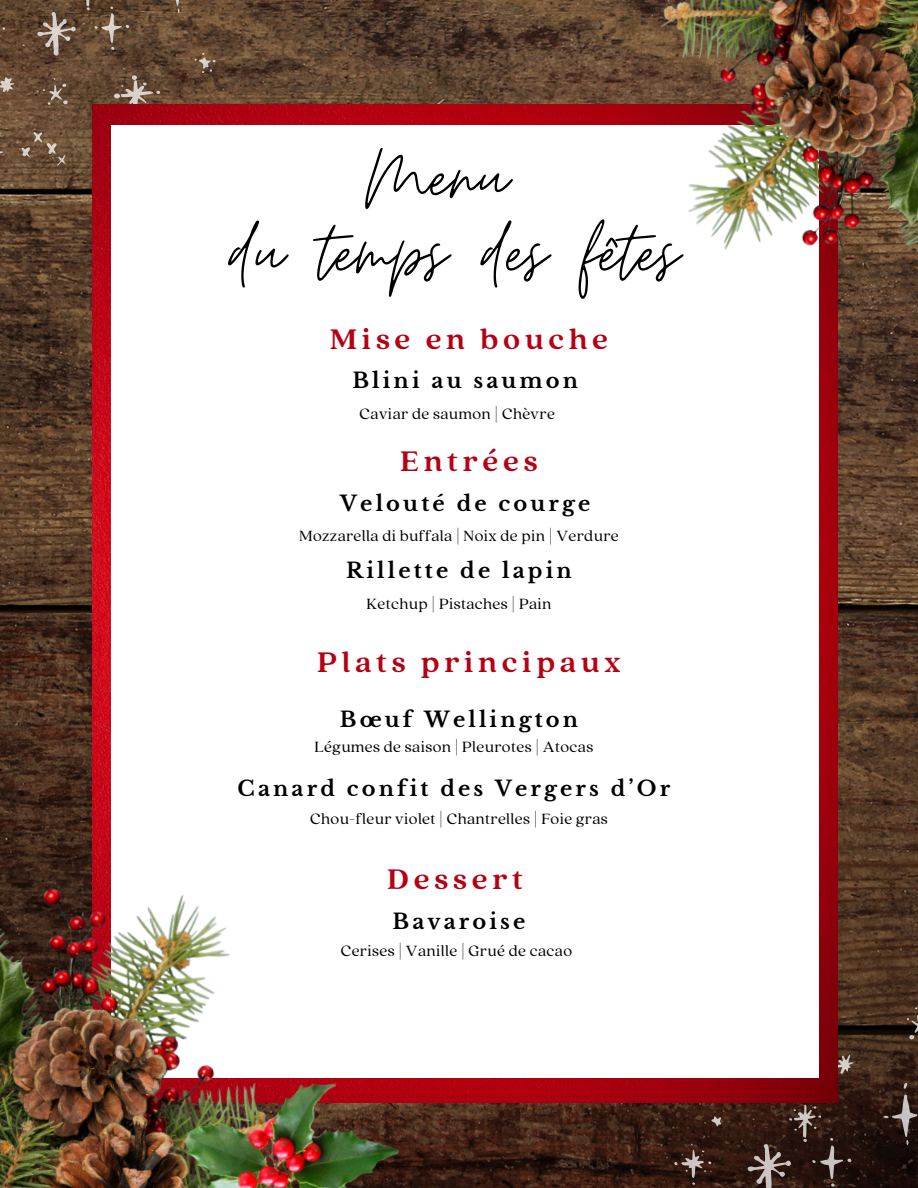
<style>
.page{position:relative;width:918px;height:1188px;background:#fff}
.page>*{position:absolute;margin:0;border:0;box-sizing:border-box;transform-origin:0 0}
.t1{font:90px/75.3px "Moon Time";color:#000;text-align:center}
.t2{font:700 31.5px "Quincy CF";letter-spacing:.15em;color:#b50113}
.t3{font:700 21px "Libre Baskerville";letter-spacing:.15em;color:#000}
.t4{font:16.5px "Quincy CF";letter-spacing:.025em;color:#000}
</style>
<div class="page">
<img style="left:0;top:0;width:918px;height:1188px">
<svg style="left:711px;top:1116px;width:10px;height:10px"></svg>
<svg style="left:883px;top:1083px;width:35px;height:62px;background:#3f2f29"></svg>
<svg style="left:838px;top:1054px;width:15px;height:20px"></svg>
<svg style="left:747px;top:1100px;width:105px;height:88px;background:#3f2a23"></svg>
<svg style="left:907px;top:1015px;width:11px;height:25px"></svg>
<svg style="left:674px;top:1143px;width:37px;height:42px;background:#463028"></svg>
<svg style="left:165px;top:0;width:23px;height:13px"></svg>
<svg style="left:114px;top:75px;width:46px;height:30px"></svg>
<svg style="left:0;top:135px;width:3px;height:41px"></svg>
<svg style="left:0;top:77px;width:14px;height:15px"></svg>
<svg style="left:21px;top:132px;width:45px;height:34px;background:#796049"></svg>
<svg style="left:37px;top:0;width:92px;height:56px;background:#6d5642"></svg>
<svg style="left:43px;top:78px;width:25px;height:27px"></svg>
<svg style="left:195px;top:53px;width:21px;height:20px"></svg>
<svg style="left:0;top:27px;width:5px;height:10px"></svg>
<img style="left:93px;top:105px;width:745px;height:997px">
<div style="left:112px;top:125px;width:707px;height:953px;background:#fff"></div>
<img style="left:637px;top:0;width:281px;height:265px">
<img style="left:0;top:853px;width:230px;height:335px">
<img style="left:152px;top:1037px;width:262px;height:151px">
<p class="t1" style="left:229px;top:141px;width:452px">Menu<br>du temps des fêtes</p>
<h3 class="t2" style="left:330px;top:319px;width:280px">Mise en bouche</h3>
<p class="t3" style="left:352px;top:368px;width:227px">Blini au saumon</p>
<p class="t4" style="left:360px;top:403px;width:197px">Caviar de saumon | Chèvre</p>
<h3 class="t2" style="left:400px;top:440px;width:139px">Entrées</h3>
<h2 class="t3" style="left:340px;top:490px;width:252px">Velouté de courge</h2>
<h3 class="t4" style="left:299px;top:525px;width:321px">Mozzarella di buffala | Noix de pin | Verdure</h3>
<h2 class="t3" style="left:346px;top:558px;width:227px">Rillette de lapin</h2>
<h3 class="t4" style="left:367px;top:593px;width:186px">Ketchup | Pistaches | Pain</h3>
<h3 class="t2" style="left:317px;top:642px;width:305px">Plats principaux</h3>
<p class="t3" style="left:340px;top:707px;width:240px">Bœuf Wellington</p>
<p class="t4" style="left:315px;top:736px;width:280px">Légumes de saison | Pleurotes | Atocas</p>
<h3 class="t3" style="left:238px;top:776px;width:434px">Canard confit des Vergers d’Or</h3>
<p class="t4" style="left:310px;top:808px;width:299px">Chou-fleur violet | Chantrelles | Foie gras</p>
<p class="t2" style="left:387px;top:858px;width:137px">Dessert</p>
<h2 class="t3" style="left:392px;top:909px;width:135px">Bavaroise</h2>
<h2 class="t4" style="left:341px;top:940px;width:233px">Cerises | Vanille | Grué de cacao</h2>
</div>
